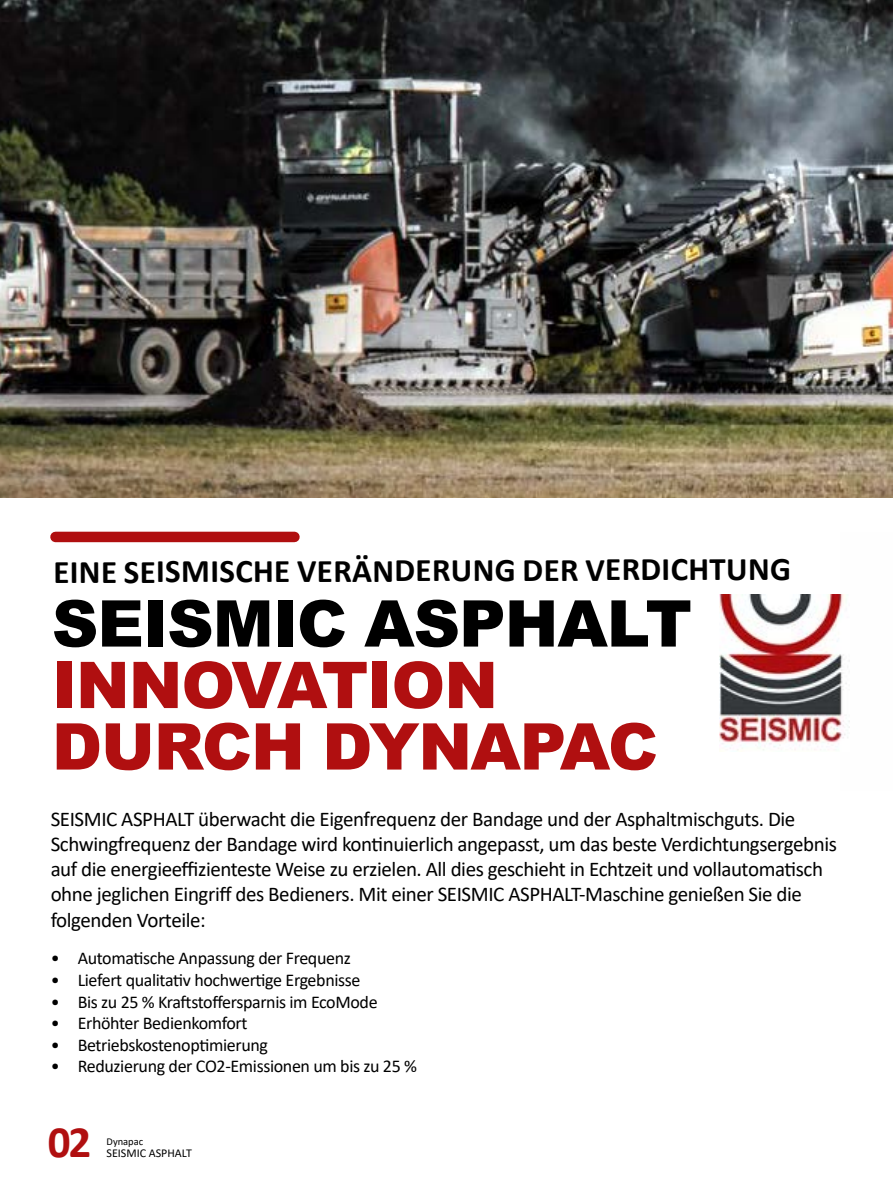
<style>
.page{position:relative;width:893px;height:1191px;background:#fff}
.page>*{position:absolute;margin:0;border:0;box-sizing:border-box;transform-origin:0 0}
.t1{font:900 64.5px/61.5px "Arial";letter-spacing:-.015em;color:#b00f10}
.t2{font:900 64.5px "Arial";letter-spacing:-.015em;color:#000}
.t3{font:700 45px "Calibri";color:#b00f10}
.t4{font:700 33px "Calibri";letter-spacing:.005em;color:#000}
.t5{font:21px/25.2px "Calibri";letter-spacing:-.02em;color:#000}
.t6{font:18px "Calibri";letter-spacing:-.02em;color:#000}
.t7{font:12px "Calibri";color:#000}
.t8{font:10.5px "Calibri";color:#000}
</style>
<div class="page">
<img style="left:0;top:0;width:893px;height:497px">
<img style="left:720px;top:595px;width:130px;height:155px">
<div style="left:55px;top:531px;width:239px;height:11px;background:#b00f10"></div>
<h3 class="t4" style="left:53px;top:547px;width:739px">EINE SEISMISCHE VERÄNDERUNG DER VERDICHTUNG</h3>
<h1 class="t2" style="left:52px;top:576px;width:642px">SEISMIC ASPHALT</h1>
<h1 class="t1" style="left:52px;top:652px;width:608px">INNOVATION<br>DURCH DYNAPAC</h1>
<p class="t5" style="left:51px;top:805px;width:788px">SEISMIC ASPHALT überwacht die Eigenfrequenz der Bandage und der Asphaltmischguts. Die Schwingfrequenz der Bandage wird kontinuierlich angepasst, um das beste Verdichtungsergebnis auf die energieeffizienteste Weise zu erzielen. All dies geschieht in Echtzeit und vollautomatisch ohne jeglichen Eingriff des Bedieners. Mit einer SEISMIC ASPHALT-Maschine genießen Sie die folgenden Vorteile:</p>
<p class="t6" style="left:51px;top:946px;width:302px">• Automatische Anpassung der Frequenz</p>
<p class="t6" style="left:51px;top:967px;width:311px">• Liefert qualitativ hochwertige Ergebnisse</p>
<p class="t6" style="left:51px;top:989px;width:328px">• Bis zu 25 % Kraftstoffersparnis im EcoMode</p>
<p class="t6" style="left:51px;top:1010px;width:198px">• Erhöhter Bedienkomfort</p>
<p class="t6" style="left:51px;top:1032px;width:219px">• Betriebskostenoptimierung</p>
<p class="t6" style="left:51px;top:1054px;width:368px">• Reduzierung der CO2-Emissionen um bis zu 25 %</p>
<h2 class="t3" style="left:48px;top:1110px;width:45px">02</h2>
<p class="t8" style="left:107px;top:1134px;width:38px">Dynapac</p>
<p class="t7" style="left:107px;top:1144px;width:87px">SEISMIC ASPHALT</p>
</div>
